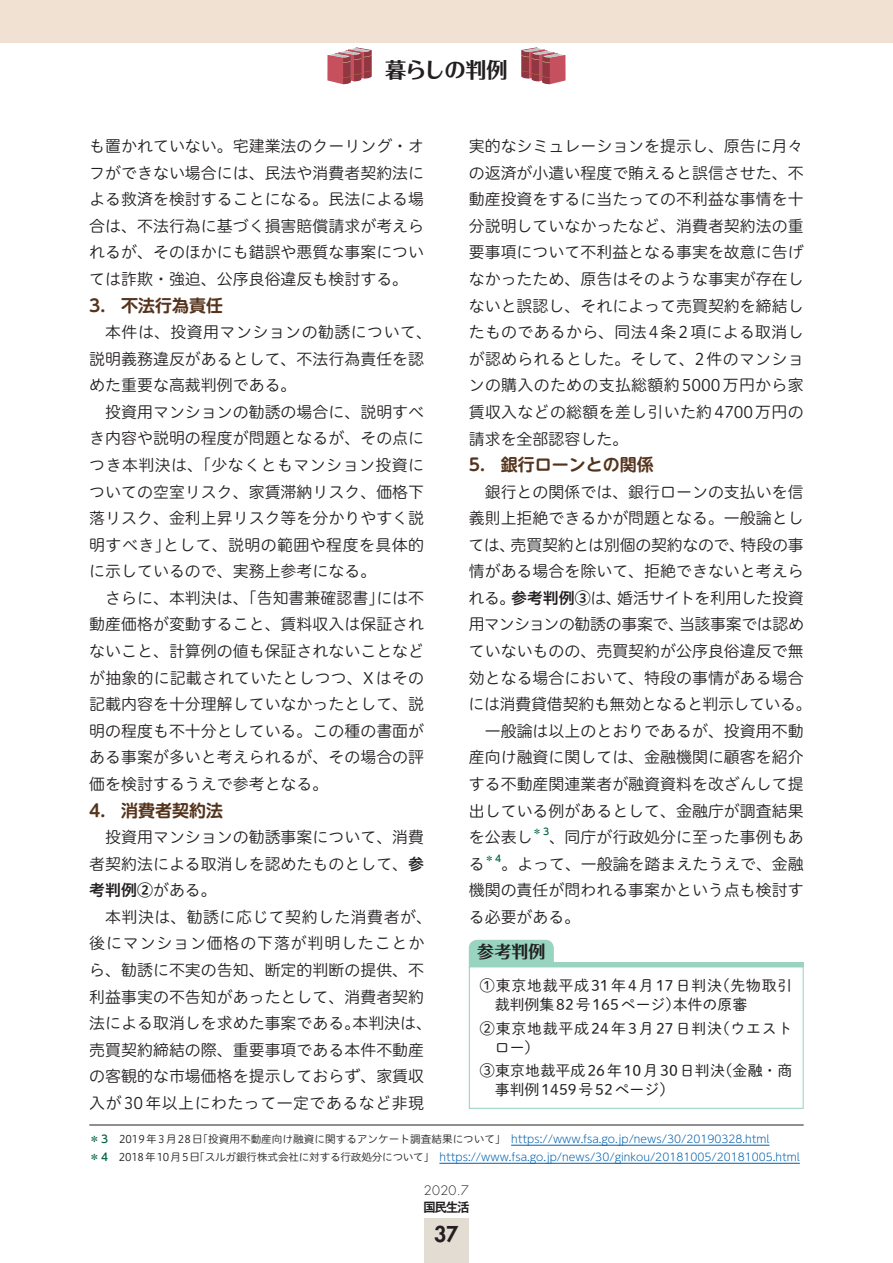
<style>
.page{position:relative;width:893px;height:1263px;background:#fff}
.page>*{position:absolute;margin:0;border:0;box-sizing:border-box;transform-origin:0 0}
.t1{font:700 21.3px "Folk Pro";letter-spacing:-.045em;color:#231f20}
.t2{font:800 21.3px "Futura Std";color:#231f20}
.t3{font:700 16.95px "UD Shin M Go Pro De";color:#55341d}
.t4{font:700 16.95px "Folk Pro";color:#231f20}
.t5{font:15.9px/26.5px "Hiragino UD Sans R Std N W3";color:#231f20;text-align:justify}
.t6{font:15.9px "Hiragino UD Sans R Std N W3";letter-spacing:-.025em;color:#231f20}
.t7{font:15.9px "Hiragino UD Sans R Std N W6";color:#231f20}
.t8{font:14.85px/19.2px "Shuei M Go Std L";letter-spacing:.055em;color:#231f20}
.t9{font:14.85px/19.2px "Shuei M Go Std L";letter-spacing:.015em;color:#231f20}
.t10{font:300 12.75px "Futura Std";color:#231f20}
.t11{font:700 12.75px "Gothic MB101 Pro De";color:#231f20;scale:.95 1}
.t12{font:300 10.65px/18px "UD Shin M Go Pro";color:#0160ae}
.t13{font:500 9.3px "UD Shin M Go Pro";color:#026442}
.s1{font-family:"Hiragino UD Sans R Std N W6"}
.s2{font-family:"Hiragino UD Sans R Std N W3"}
.s3{font-weight:500;color:#026442}
.s4{font-family:"Hiragino UD Sans R Std N W3";font-weight:400;color:#231f20}
</style>
<div class="page">
<div style="left:424px;top:1218px;width:45px;height:45px;background:#e3dcd2"></div>
<div style="left:0;top:0;width:893px;height:43px;background:#f0e1d3"></div>
<svg style="left:327px;top:47px;width:44px;height:37px"></svg>
<svg style="left:521px;top:47px;width:45px;height:37px"></svg>
<hr style="left:511px;top:1145px;width:258px;height:1px;background:#0160ae">
<hr style="left:439px;top:1163px;width:361px;height:1px;background:#0160ae">
<hr style="left:89px;top:1125px;width:715px;height:1px;background:#231f20">
<div style="left:469px;top:940px;width:85px;height:36px;background:#98d4c0;border-radius:9px"></div>
<div style="left:469px;top:966px;width:335px;height:143px;background:#fff;border:1px solid #98d4c0"></div>
<svg style="left:554px;top:962px;width:250px;height:4px"></svg>
<h1 class="t1" style="left:385px;top:52px;width:124px">暮らしの判例</h1>
<p class="t5" style="left:89px;top:132px;width:336px">も置かれていない。宅建業法のクーリング・オフができない場合には、民法や消費者契約法による救済を検討することになる。民法による場合は、不法行為に基づく損害賠償請求が考えられるが、そのほかにも錯誤や悪質な事案については詐欺・強迫、公序良俗違反も検討する。</p>
<p class="t3" style="left:89px;top:292px;width:135px">3. 不法行為責任</p>
<p class="t5" style="left:89px;top:318px;width:344px;text-align:left;text-indent:16px">本件は、投資用マンションの勧誘について、説明義務違反があるとして、不法行為責任を認めた重要な高裁判例である。</p>
<p class="t5" style="left:89px;top:398px;width:336px;text-indent:16px">投資用マンションの勧誘の場合に、説明すべき内容や説明の程度が問題となるが、その点につき本判決は、「少なくともマンション投資についての空室リスク、家賃滞納リスク、価格下落リスク、金利上昇リスク等を分かりやすく説明すべき」として、説明の範囲や程度を具体的に示しているので、実務上参考になる。</p>
<p class="t5" style="left:89px;top:584px;width:336px;text-indent:16px">さらに、本判決は、「告知書兼確認書」には不動産価格が変動すること、賃料収入は保証されないこと、計算例の値も保証されないことなどが抽象的に記載されていたとしつつ、Xはその記載内容を十分理解していなかったとして、説明の程度も不十分としている。この種の書面がある事案が多いと考えられるが、その場合の評価を検討するうえで参考となる。</p>
<p class="t3" style="left:89px;top:797px;width:135px">4. 消費者契約法</p>
<p class="t5" style="left:89px;top:823px;width:336px;text-align:right">投資用マンションの勧誘事案について、消費者契約法による取消しを認めたものとして、<span class="s1">参</span></p>
<p class="t7" style="left:89px;top:878px;width:129px">考判例②<span class="s2">がある。</span></p>
<p class="t5" style="left:89px;top:903px;width:344px;text-align:left;text-indent:16px">本判決は、勧誘に応じて契約した消費者が、後にマンション価格の下落が判明したことから、勧誘に不実の告知、断定的判断の提供、不利益事実の不告知があったとして、消費者契約法による取消しを求めた事案である。本判決は、売買契約締結の際、重要事項である本件不動産の客観的な市場価格を提示しておらず、家賃収入が30年以上にわたって一定であるなど非現</p>
<p class="t5" style="left:469px;top:132px;width:336px">実的なシミュレーションを提示し、原告に月々の返済が小遣い程度で賄えると誤信させた、不動産投資をするに当たっての不利益な事情を十分説明していなかったなど、消費者契約法の重要事項について不利益となる事実を故意に告げなかったため、原告はそのような事実が存在しないと誤認し、それによって売買契約を締結したものであるから、同法4条2項による取消しが認められるとした。そして、2件のマンションの購入のための支払総額約5000万円から家賃収入などの総額を差し引いた約4700万円の請求を全部認容した。</p>
<p class="t3" style="left:469px;top:451px;width:186px">5. 銀行ローンとの関係</p>
<p class="t5" style="left:485px;top:477px;width:320px">銀行との関係では、銀行ローンの支払いを信</p>
<p class="t5" style="left:469px;top:504px;width:336px">義則上拒絶できるかが問題となる。一般論とし</p>
<p class="t5" style="left:468px;top:531px;width:337px">ては、売買契約とは別個の契約なので、特段の事</p>
<p class="t5" style="left:469px;top:557px;width:336px">情がある場合を除いて、拒絶できないと考えら</p>
<p class="t5" style="left:469px;top:584px;width:337px">れる。<span class="s1">参考判例③</span>は、婚活サイトを利用した投資</p>
<p class="t6" style="left:469px;top:612px;width:337px">用マンションの勧誘の事案で、当該事案では認め</p>
<p class="t5" style="left:469px;top:637px;width:336px">ていないものの、売買契約が公序良俗違反で無</p>
<p class="t5" style="left:469px;top:663px;width:336px">効となる場合において、特段の事情がある場合</p>
<p class="t6" style="left:469px;top:692px;width:345px">には消費貸借契約も無効となると判示している。</p>
<p class="t5" style="left:485px;top:717px;width:320px">一般論は以上のとおりであるが、投資用不動</p>
<p class="t5" style="left:469px;top:743px;width:336px">産向け融資に関しては、金融機関に顧客を紹介</p>
<p class="t5" style="left:469px;top:770px;width:336px">する不動産関連業者が融資資料を改ざんして提</p>
<p class="t5" style="left:469px;top:796px;width:336px">出している例があるとして、金融庁が調査結果</p>
<p class="t5" style="left:469px;top:823px;width:65px">を公表し</p>
<p class="t13" style="left:533px;top:824px;width:18px">＊3</p>
<p class="t5" style="left:549px;top:823px;width:256px">、同庁が行政処分に至った事例もあ</p>
<p class="t5" style="left:469px;top:849px;width:17px">る</p>
<p class="t13" style="left:485px;top:851px;width:18px">＊4</p>
<p class="t5" style="left:469px;top:849px;width:336px;text-indent:33px">。よって、一般論を踏まえたうえで、金融機関の責任が問われる事案かという点も検討する必要がある。</p>
<p class="t4" style="left:477px;top:936px;width:70px">参考判例</p>
<p class="t8" style="left:495px;top:975px;width:299px;text-indent:-15px">①東京地裁平成31年4月17日判決（先物取引裁判例集 82号 165ページ）本件の原審</p>
<p class="t8" style="left:495px;top:1018px;width:299px;text-indent:-15px">②東京地裁平成24年3月27日判決（ウエストロー）</p>
<p class="t9" style="left:495px;top:1060px;width:299px;text-indent:-15px">③東京地裁平成 26年 10月 30日判決（金融・商事判例 1459号 52ページ）</p>
<p class="t12" style="left:89px;top:1129px;width:712px"><span class="s3">＊3</span> <span class="s4">2019年3月28日「投資用不動産向け融資に関するアンケート調査結果について」　</span>https://www.fsa.go.jp/news/30/20190328.html<br><span class="s3">＊4</span> <span class="s4">2018年10月5日「スルガ銀行株式会社に対する行政処分について」　</span>https://www.fsa.go.jp/news/30/ginkou/20181005/20181005.html</p>
<p class="t10" style="left:424px;top:1182px;width:46px">2020.7</p>
<p class="t11" style="left:423px;top:1196px;width:50px">国民生活</p>
<h1 class="t2" style="left:434px;top:1221px;width:26px">37</h1>
</div>
